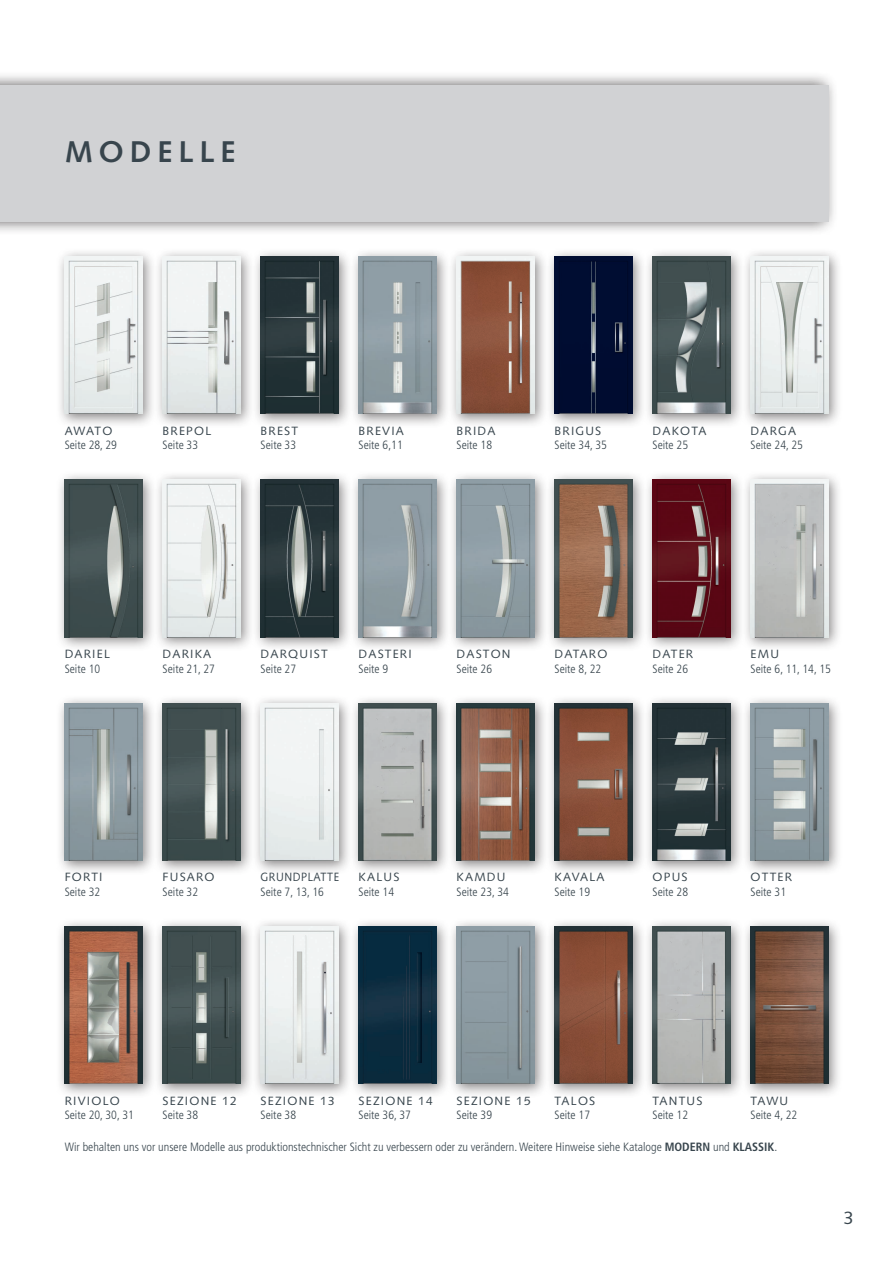
<style>
.page{position:relative;width:893px;height:1263px;background:#fff}
.page>*{position:absolute;margin:0;border:0;box-sizing:border-box;transform-origin:0 0}
.t1{font:700 30px "Syntax";letter-spacing:.2em;color:#38454d}
.t2{font:18px "Syntax";color:#38454d}
.t3{font:300 condensed 12px "Frutiger";color:#38454d}
.t4{font:12px "Syntax";letter-spacing:.1em;color:#38454d}
.t5{font:12px "Syntax";letter-spacing:.05em;color:#38454d;scale:.9 1}
.s1{font-weight:700}
</style>
<div class="page">
<div style="left:0;top:71px;width:838px;height:164px;background:#231f20;opacity:.75"></div>
<div style="left:0;top:85px;width:828px;height:136px;background:#d1d2d4"></div>
<div style="left:56px;top:248px;width:101px;height:180px;background:#231f20;opacity:.55"></div>
<img style="left:65px;top:257px;width:77px;height:157px">
<div style="left:448px;top:248px;width:101px;height:180px;background:#231f20;opacity:.55"></div>
<img style="left:457px;top:257px;width:77px;height:157px">
<div style="left:252px;top:248px;width:101px;height:180px;background:#231f20;opacity:.55"></div>
<img style="left:261px;top:257px;width:77px;height:157px">
<div style="left:644px;top:248px;width:101px;height:180px;background:#231f20;opacity:.55"></div>
<img style="left:653px;top:257px;width:77px;height:157px">
<div style="left:154px;top:248px;width:101px;height:180px;background:#231f20;opacity:.55"></div>
<img style="left:163px;top:257px;width:77px;height:157px">
<div style="left:546px;top:248px;width:101px;height:180px;background:#231f20;opacity:.55"></div>
<img style="left:555px;top:257px;width:77px;height:157px">
<div style="left:350px;top:248px;width:101px;height:180px;background:#231f20;opacity:.55"></div>
<img style="left:359px;top:257px;width:77px;height:157px">
<div style="left:742px;top:248px;width:101px;height:180px;background:#231f20;opacity:.55"></div>
<img style="left:751px;top:257px;width:77px;height:157px">
<div style="left:56px;top:471px;width:101px;height:180px;background:#231f20;opacity:.55"></div>
<img style="left:65px;top:480px;width:77px;height:157px">
<div style="left:448px;top:471px;width:101px;height:180px;background:#231f20;opacity:.55"></div>
<img style="left:457px;top:480px;width:77px;height:157px">
<div style="left:252px;top:471px;width:101px;height:180px;background:#231f20;opacity:.55"></div>
<img style="left:261px;top:480px;width:77px;height:157px">
<div style="left:644px;top:471px;width:101px;height:180px;background:#231f20;opacity:.55"></div>
<img style="left:653px;top:480px;width:77px;height:157px">
<div style="left:154px;top:471px;width:101px;height:180px;background:#231f20;opacity:.55"></div>
<img style="left:163px;top:480px;width:77px;height:157px">
<div style="left:546px;top:471px;width:101px;height:180px;background:#231f20;opacity:.55"></div>
<img style="left:555px;top:480px;width:77px;height:157px">
<div style="left:350px;top:471px;width:101px;height:180px;background:#231f20;opacity:.55"></div>
<img style="left:359px;top:480px;width:77px;height:157px">
<div style="left:742px;top:471px;width:101px;height:180px;background:#231f20;opacity:.55"></div>
<img style="left:751px;top:480px;width:77px;height:157px">
<div style="left:56px;top:694px;width:101px;height:181px;background:#231f20;opacity:.55"></div>
<img style="left:65px;top:703px;width:77px;height:157px">
<div style="left:448px;top:694px;width:101px;height:181px;background:#231f20;opacity:.55"></div>
<img style="left:457px;top:703px;width:77px;height:157px">
<div style="left:252px;top:694px;width:101px;height:181px;background:#231f20;opacity:.55"></div>
<img style="left:261px;top:703px;width:77px;height:157px">
<div style="left:644px;top:694px;width:101px;height:181px;background:#231f20;opacity:.55"></div>
<img style="left:653px;top:703px;width:77px;height:157px">
<div style="left:154px;top:694px;width:101px;height:181px;background:#231f20;opacity:.55"></div>
<img style="left:163px;top:703px;width:77px;height:157px">
<div style="left:546px;top:694px;width:101px;height:181px;background:#231f20;opacity:.55"></div>
<img style="left:555px;top:703px;width:77px;height:157px">
<div style="left:350px;top:694px;width:101px;height:181px;background:#231f20;opacity:.55"></div>
<img style="left:359px;top:703px;width:77px;height:157px">
<div style="left:742px;top:694px;width:101px;height:181px;background:#231f20;opacity:.55"></div>
<img style="left:751px;top:703px;width:77px;height:157px">
<div style="left:56px;top:918px;width:101px;height:180px;background:#231f20;opacity:.55"></div>
<img style="left:65px;top:926px;width:77px;height:158px">
<div style="left:448px;top:918px;width:101px;height:180px;background:#231f20;opacity:.55"></div>
<img style="left:457px;top:926px;width:77px;height:158px">
<div style="left:252px;top:918px;width:101px;height:180px;background:#231f20;opacity:.55"></div>
<img style="left:261px;top:926px;width:77px;height:158px">
<div style="left:644px;top:918px;width:101px;height:180px;background:#231f20;opacity:.55"></div>
<img style="left:653px;top:926px;width:77px;height:158px">
<div style="left:154px;top:918px;width:101px;height:180px;background:#231f20;opacity:.55"></div>
<img style="left:163px;top:926px;width:77px;height:158px">
<div style="left:546px;top:918px;width:101px;height:180px;background:#231f20;opacity:.55"></div>
<img style="left:555px;top:926px;width:77px;height:158px">
<div style="left:350px;top:918px;width:101px;height:180px;background:#231f20;opacity:.55"></div>
<img style="left:359px;top:926px;width:77px;height:158px">
<div style="left:742px;top:918px;width:101px;height:180px;background:#231f20;opacity:.55"></div>
<img style="left:751px;top:926px;width:77px;height:158px">
<h1 class="t1" style="left:65px;top:135px;width:172px">MODELLE</h1>
<p class="t4" style="left:65px;top:424px;width:49px">AWATO</p>
<p class="t3" style="left:65px;top:438px;width:54px">Seite 28, 29</p>
<p class="t4" style="left:163px;top:424px;width:50px">BREPOL</p>
<p class="t3" style="left:163px;top:438px;width:37px">Seite 33</p>
<p class="t4" style="left:261px;top:424px;width:39px">BREST</p>
<p class="t3" style="left:261px;top:438px;width:37px">Seite 33</p>
<p class="t4" style="left:359px;top:424px;width:47px">BREVIA</p>
<p class="t3" style="left:359px;top:438px;width:46px">Seite 6,11</p>
<p class="t4" style="left:457px;top:424px;width:40px">BRIDA</p>
<p class="t3" style="left:457px;top:438px;width:37px">Seite 18</p>
<p class="t4" style="left:555px;top:424px;width:48px">BRIGUS</p>
<p class="t3" style="left:555px;top:438px;width:54px">Seite 34, 35</p>
<p class="t4" style="left:653px;top:424px;width:55px">DAKOTA</p>
<p class="t3" style="left:653px;top:438px;width:37px">Seite 25</p>
<p class="t4" style="left:751px;top:424px;width:47px">DARGA</p>
<p class="t3" style="left:751px;top:438px;width:54px">Seite 24, 25</p>
<p class="t4" style="left:65px;top:647px;width:47px">DARIEL</p>
<p class="t3" style="left:65px;top:662px;width:37px">Seite 10</p>
<p class="t4" style="left:163px;top:647px;width:50px">DARIKA</p>
<p class="t3" style="left:163px;top:662px;width:54px">Seite 21, 27</p>
<p class="t4" style="left:261px;top:647px;width:69px">DARQUIST</p>
<p class="t3" style="left:261px;top:662px;width:37px">Seite 27</p>
<p class="t4" style="left:359px;top:647px;width:55px">DASTERI</p>
<p class="t3" style="left:359px;top:662px;width:31px">Seite 9</p>
<p class="t4" style="left:457px;top:647px;width:56px">DASTON</p>
<p class="t3" style="left:457px;top:662px;width:37px">Seite 26</p>
<p class="t4" style="left:555px;top:647px;width:54px">DATARO</p>
<p class="t3" style="left:555px;top:662px;width:48px">Seite 8, 22</p>
<p class="t4" style="left:653px;top:647px;width:42px">DATER</p>
<p class="t3" style="left:653px;top:662px;width:37px">Seite 26</p>
<p class="t4" style="left:751px;top:647px;width:30px">EMU</p>
<p class="t3" style="left:751px;top:662px;width:82px">Seite 6, 11, 14, 15</p>
<p class="t4" style="left:65px;top:870px;width:39px">FORTI</p>
<p class="t3" style="left:65px;top:885px;width:37px">Seite 32</p>
<p class="t4" style="left:163px;top:870px;width:54px">FUSARO</p>
<p class="t3" style="left:163px;top:885px;width:37px">Seite 32</p>
<p class="t5" style="left:261px;top:870px;width:89px">GRUNDPLATTE</p>
<p class="t3" style="left:261px;top:885px;width:65px">Seite 7, 13, 16</p>
<p class="t4" style="left:359px;top:870px;width:42px">KALUS</p>
<p class="t3" style="left:359px;top:885px;width:37px">Seite 14</p>
<p class="t4" style="left:457px;top:870px;width:50px">KAMDU</p>
<p class="t3" style="left:457px;top:885px;width:54px">Seite 23, 34</p>
<p class="t4" style="left:555px;top:870px;width:52px">KAVALA</p>
<p class="t3" style="left:555px;top:885px;width:37px">Seite 19</p>
<p class="t4" style="left:653px;top:870px;width:36px">OPUS</p>
<p class="t3" style="left:653px;top:885px;width:37px">Seite 28</p>
<p class="t4" style="left:751px;top:870px;width:43px">OTTER</p>
<p class="t3" style="left:751px;top:885px;width:37px">Seite 31</p>
<p class="t4" style="left:751px;top:1093px;width:39px">TAWU</p>
<p class="t3" style="left:751px;top:1108px;width:48px">Seite 4, 22</p>
<p class="t4" style="left:653px;top:1093px;width:51px">TANTUS</p>
<p class="t3" style="left:653px;top:1108px;width:37px">Seite 12</p>
<p class="t4" style="left:555px;top:1093px;width:42px">TALOS</p>
<p class="t3" style="left:555px;top:1108px;width:37px">Seite 17</p>
<p class="t4" style="left:457px;top:1093px;width:76px">SEZIONE 15</p>
<p class="t3" style="left:457px;top:1108px;width:37px">Seite 39</p>
<p class="t4" style="left:163px;top:1093px;width:76px">SEZIONE 12</p>
<p class="t3" style="left:163px;top:1108px;width:37px">Seite 38</p>
<p class="t3" style="left:65px;top:1140px;width:714px">Wir behalten uns vor unsere Modelle aus produktionstechnischer Sicht zu verbessern oder zu verändern. Weitere Hinweise siehe Kataloge <span class="s1">MODERN</span> und <span class="s1">KLASSIK</span>.</p>
<p class="t4" style="left:359px;top:1093px;width:76px">SEZIONE 14</p>
<p class="t3" style="left:359px;top:1108px;width:54px">Seite 36, 37</p>
<p class="t4" style="left:65px;top:1093px;width:57px">RIVIOLO</p>
<p class="t3" style="left:65px;top:1108px;width:71px">Seite 20, 30, 31</p>
<p class="t4" style="left:261px;top:1093px;width:76px">SEZIONE 13</p>
<p class="t3" style="left:261px;top:1108px;width:37px">Seite 38</p>
<h2 class="t2" style="left:844px;top:1207px;width:12px">3</h2>
</div>
